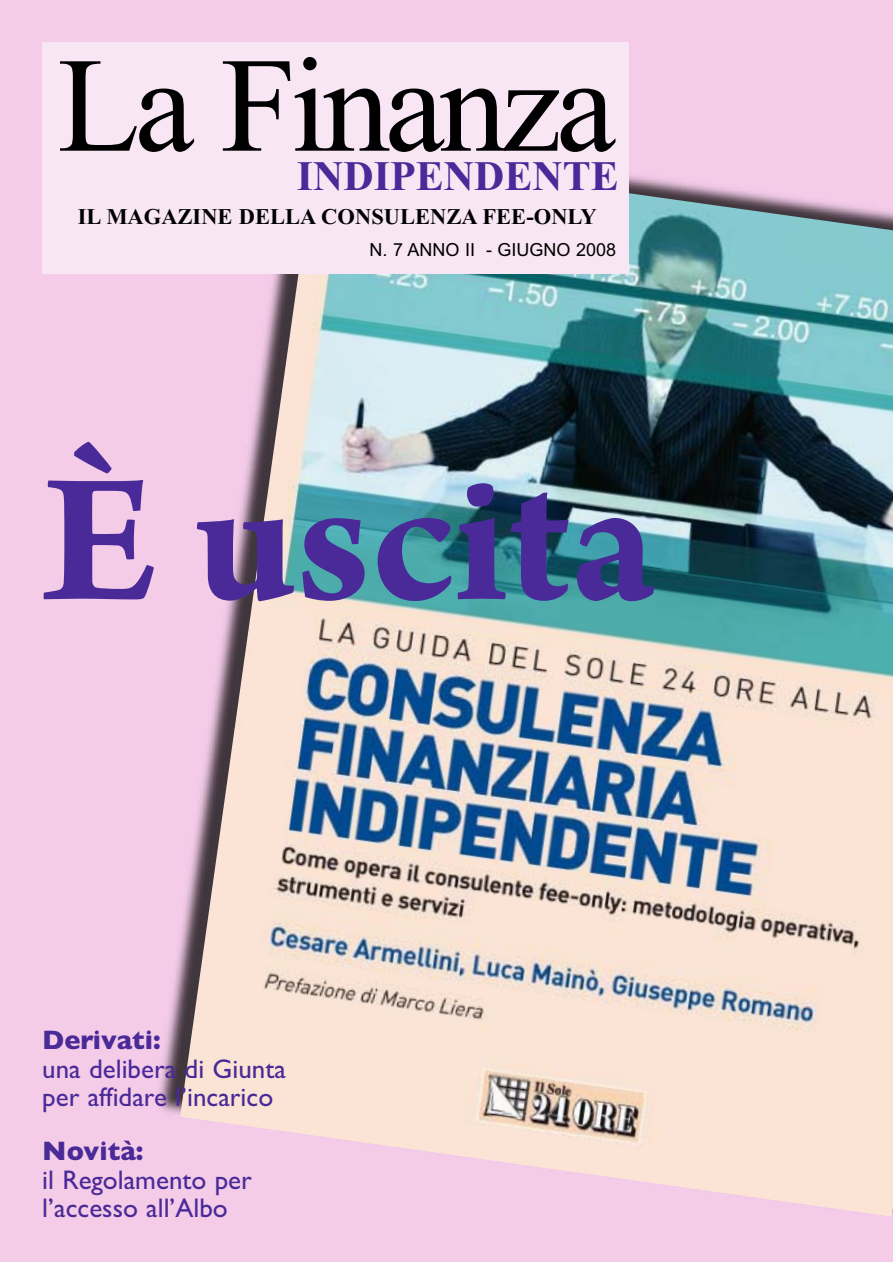
<style>
.page{position:relative;width:893px;height:1263px;background:#fff}
.page>*{position:absolute;margin:0;border:0;box-sizing:border-box;transform-origin:0 0}
.t1{font:700 195px "Arno Pro";color:#4a2a98}
.t2{font:135px "Times New Roman";letter-spacing:-.04em;color:#000}
.t3{font:700 42px "Times New Roman";color:#4a2a98}
.t4{font:27px/28.5px "Gill Sans";color:#4a2a98}
.t5{font:700 27px "Gill Sans";color:#4a2a98}
.t6{font:700 22.5px "Times New Roman";color:#000}
.t7{font:18px "Arial";color:#000}
</style>
<div class="page">
<div style="left:0;top:0;width:892px;height:1262px;background:#f4cce8"></div>
<img style="left:180px;top:175px;width:712px;height:1042px">
<div style="left:42px;top:42px;width:587px;height:231px;background:#f9e6f4"></div>
<h2 class="t2" style="left:57px;top:57px;width:560px">La Finanza</h2>
<h3 class="t3" style="left:297px;top:162px;width:324px">INDIPENDENTE</h3>
<p class="t6" style="left:78px;top:209px;width:520px">IL MAGAZINE DELLA CONSULENZA FEE-ONLY</p>
<p class="t7" style="left:370px;top:239px;width:248px">N. 7 ANNO II - GIUGNO 2008</p>
<h1 class="t1" style="left:42px;top:417px;width:616px">È uscita</h1>
<p class="t5" style="left:42px;top:1031px;width:120px">Derivati:</p>
<p class="t4" style="left:42px;top:1058px;width:245px">una delibera di Giunta per affidare l’incarico</p>
<p class="t5" style="left:42px;top:1142px;width:103px">Novità:</p>
<p class="t4" style="left:42px;top:1169px;width:211px">il Regolamento per l’accesso all’Albo</p>
</div>
